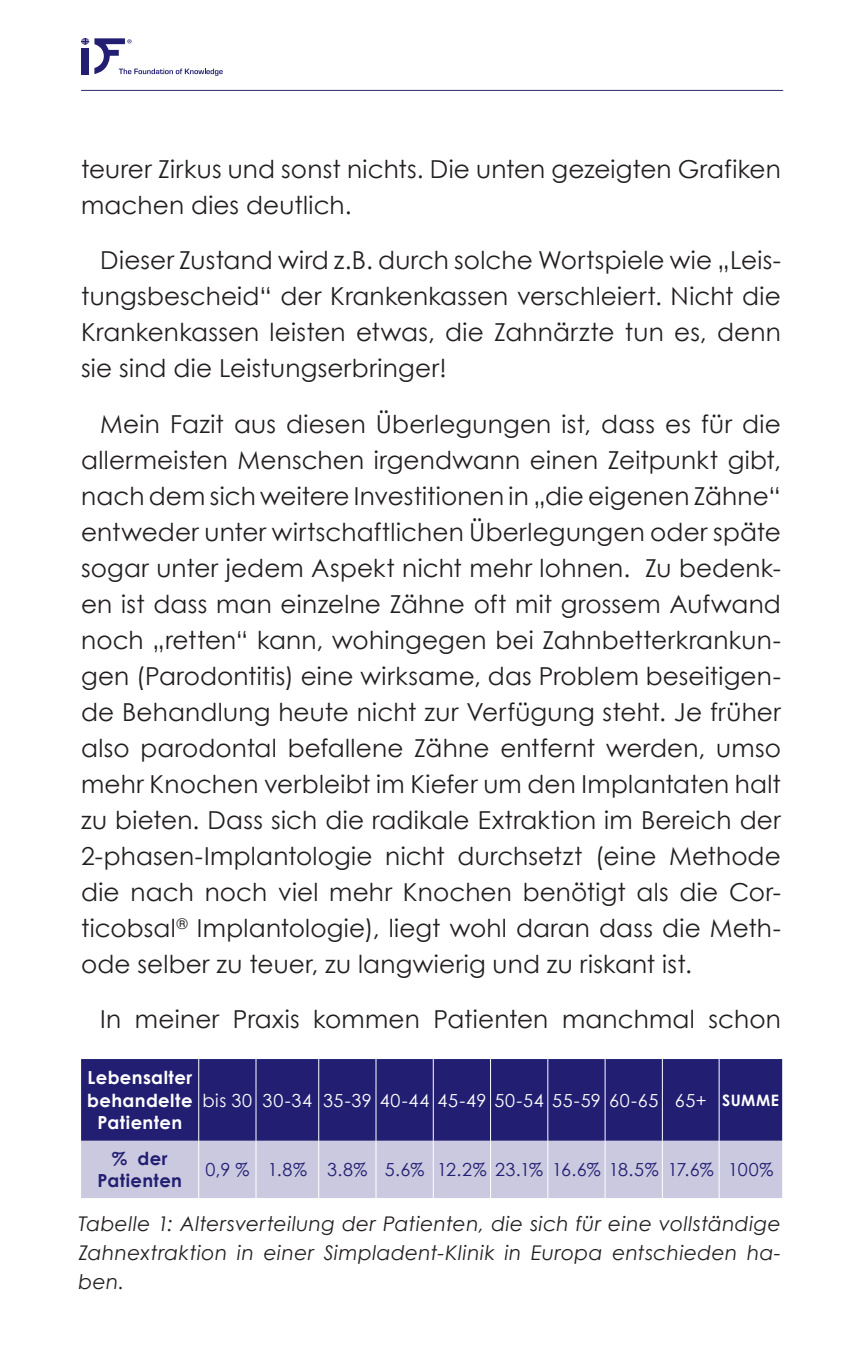
<style>
.page{position:relative;width:862px;height:1372px;background:#fff}
.page>*{position:absolute;margin:0;border:0;box-sizing:border-box;transform-origin:0 0}
.t1{font:24.75px/36px "Century Gothic";letter-spacing:.01em;color:#231f20;text-align:justify}
.t2{font:italic 20.25px/29.2px "Century Gothic";letter-spacing:.02em;color:#231f20;text-align:justify}
.t3{font:18px "Century Gothic";letter-spacing:.035em;color:#fff}
.t4{font:18px "Century Gothic";letter-spacing:-.03em;color:#221e72}
.t5{font:700 18px/22.5px "Century Gothic";letter-spacing:.02em;color:#fff;text-align:center}
.t6{font:700 18px/22.5px "Century Gothic";letter-spacing:.02em;color:#221e72;text-align:center}
.s1{font-weight:700;font-size:15.75px}
</style>
<div class="page">
<svg style="left:81px;top:38px;width:141px;height:38px"></svg>
<hr style="left:81px;top:90px;width:701px;height:1px;background:#2c296b">
<div style="left:81px;top:1059px;width:700px;height:81px;background:#221e72"></div>
<div style="left:81px;top:1140px;width:700px;height:57px;background:#cbc9e0"></div>
<hr style="left:198px;top:1058px;width:1px;height:82px;background:#fff">
<hr style="left:255px;top:1058px;width:1px;height:82px;background:#fff">
<hr style="left:318px;top:1058px;width:1px;height:82px;background:#fff">
<hr style="left:375px;top:1058px;width:1px;height:82px;background:#fff">
<hr style="left:432px;top:1058px;width:1px;height:82px;background:#fff">
<hr style="left:490px;top:1058px;width:1px;height:82px;background:#fff">
<hr style="left:547px;top:1058px;width:1px;height:82px;background:#fff">
<hr style="left:604px;top:1058px;width:1px;height:82px;background:#fff">
<hr style="left:661px;top:1058px;width:1px;height:82px;background:#fff">
<hr style="left:718px;top:1058px;width:1px;height:82px;background:#fff">
<hr style="left:198px;top:1140px;width:1px;height:57px;background:#fff">
<hr style="left:255px;top:1140px;width:1px;height:57px;background:#fff">
<hr style="left:318px;top:1140px;width:1px;height:57px;background:#fff">
<hr style="left:375px;top:1140px;width:1px;height:57px;background:#fff">
<hr style="left:432px;top:1140px;width:1px;height:57px;background:#fff">
<hr style="left:490px;top:1140px;width:1px;height:57px;background:#fff">
<hr style="left:547px;top:1140px;width:1px;height:57px;background:#fff">
<hr style="left:604px;top:1140px;width:1px;height:57px;background:#fff">
<hr style="left:661px;top:1140px;width:1px;height:57px;background:#fff">
<hr style="left:718px;top:1140px;width:1px;height:57px;background:#fff">
<p class="t1" style="left:81px;top:151px;width:701px">teurer Zirkus und sonst nichts. Die unten gezeigten Grafiken machen dies deutlich.</p>
<p class="t1" style="left:81px;top:242px;width:701px;text-indent:19px">Dieser Zustand wird z.B. durch solche Wortspiele wie „Leis&shy;tungsbescheid“ der Krankenkassen verschleiert. Nicht die Krankenkassen leisten etwas, die Zahnärzte tun es, denn sie sind die Leistungserbringer!</p>
<p class="t1" style="left:81px;top:405px;width:701px;text-indent:19px">Mein Fazit aus diesen Überlegungen ist, dass es für die allermeisten Menschen irgendwann einen Zeitpunkt gibt, nach dem sich weitere Investitionen in „die eigenen Zähne“ entweder unter wirtschaftlichen Überlegungen oder späte sogar unter jedem Aspekt nicht mehr lohnen. Zu bedenk&shy;en ist dass man einzelne Zähne oft mit grossem Aufwand noch „retten“ kann, wohingegen bei Zahnbetterkrankun&shy;gen (Parodontitis) eine wirksame, das Problem beseitigen&shy;de Behandlung heute nicht zur Verfügung steht. Je früher also parodontal befallene Zähne entfernt werden, umso mehr Knochen verbleibt im Kiefer um den Implantaten halt zu bieten. Dass sich die radikale Extraktion im Bereich der 2-phasen-Implantologie nicht durchsetzt (eine Methode die nach noch viel mehr Knochen benötigt als die Cor&shy;ticobsal<sup>®</sup> Implantologie), liegt wohl daran dass die Meth&shy;ode selber zu teuer, zu langwierig und zu riskant ist.</p>
<p class="t1" style="left:100px;top:1000px;width:681px">In meiner Praxis kommen Patienten manchmal schon</p>
<p class="t5" style="left:87px;top:1065px;width:107px">Lebensalter behandelte<br>Patienten</p>
<p class="t3" style="left:202px;top:1087px;width:577px">bis 30 30-34 35-39 40-44 45-49 50-54 55-59 60-65 65+ <span class="s1">SUMME</span></p>
<p class="t6" style="left:97px;top:1146px;width:86px">% der<br>Patienten</p>
<p class="t4" style="left:205px;top:1156px;width:569px">0,9 % 1.8% 3.8% 5.6% 12.2% 23.1% 16.6% 18.5% 17.6% 100%</p>
<p class="t2" style="left:78px;top:1208px;width:703px">Tabelle 1: Altersverteilung der Patienten, die sich für eine vollständige Zahnextraktion in einer Simpladent-Klinik in Europa entschieden ha&shy;ben.</p>
</div>
